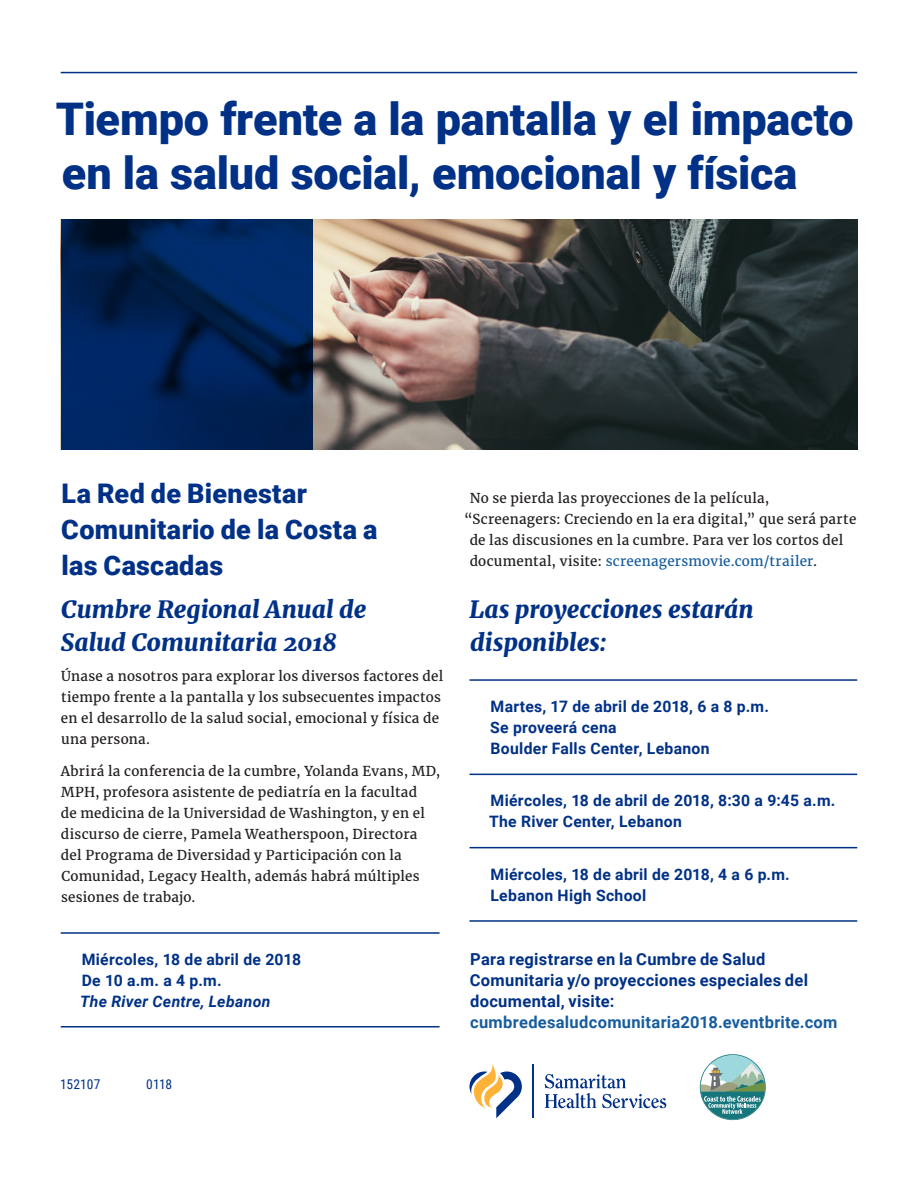
<style>
.page{position:relative;width:918px;height:1188px;background:#fff}
.page>*{position:absolute;margin:0;border:0;box-sizing:border-box;transform-origin:0 0}
.Headline_Span_Column{font:900 45px/54px "Roboto";letter-spacing:-.005em;color:#003186}
.Subhead{font:900 27px/36px "Roboto";letter-spacing:.01em;color:#003186}
.Large_Callout{font:italic 900 24px/33px "Merriweather";letter-spacing:.005em;color:#003186}
.Subhead_Span_Columns{font:700 16.5px/21px "Roboto";letter-spacing:.015em;color:#003186}
.Callout_Contact_info{font:700 15.75px "Roboto";letter-spacing:.02em;color:#003186}
.Callout_Contact_info-2{font:italic 700 15.75px "Roboto";letter-spacing:.02em;color:#003186}
.Body{font:13.5px/21px "Merriweather";letter-spacing:.02em;color:#231f20}
.Body-2{font:13.5px "Merriweather";letter-spacing:.02em;color:#175d9e}
.URL{font:13.5px "Roboto Condensed";color:#003186}
.s1{color:#231f20}
.s2{color:#175d9e}
</style>
<div class="page">
<img style="left:312px;top:219px;width:545px;height:231px">
<svg style="left:61px;top:219px;width:251px;height:231px;background:#002256"></svg>
<hr style="left:61px;top:72px;width:796px;height:1px;background:#003186">
<hr style="left:469px;top:774px;width:388px;height:1px;background:#003186">
<hr style="left:469px;top:679px;width:388px;height:2px;background:#003186">
<hr style="left:469px;top:847px;width:388px;height:1px;background:#003186">
<hr style="left:469px;top:920px;width:388px;height:2px;background:#003186">
<hr style="left:61px;top:1026px;width:379px;height:2px;background:#003186">
<hr style="left:61px;top:932px;width:379px;height:2px;background:#003186">
<svg style="left:469px;top:1064px;width:53px;height:54px"></svg>
<hr style="left:533px;top:1064px;width:1px;height:54px;background:#003186">
<svg style="left:545px;top:1074px;width:121px;height:34px"></svg>
<svg style="left:700px;top:1054px;width:66px;height:66px"></svg>
<p class="Headline_Span_Column" style="left:56px;top:90px;width:800px">Tiempo frente a la pantalla y el impacto en la salud social, emocional y física</p>
<p class="Subhead" style="left:61px;top:474px;width:318px">La Red de Bienestar<br>Comunitario de la Costa a las Cascadas</p>
<p class="Large_Callout" style="left:61px;top:592px;width:307px">Cumbre Regional Anual de<br>Salud Comunitaria 2018</p>
<p class="Body" style="left:61px;top:665px;width:384px">Únase a nosotros para explorar los diversos factores del tiempo frente a la pantalla y los subsecuentes impactos en el desarrollo de la salud social, emocional y física de una persona.</p>
<p class="Body" style="left:61px;top:760px;width:381px">Abrirá la conferencia de la cumbre, Yolanda Evans, MD, MPH, profesora asistente de pediatría en la facultad<br>de medicina de la Universidad de Washington, y en el discurso de cierre, Pamela Weatherspoon, Directora del Programa de Diversidad y Participación con la Comunidad, Legacy Health, además habrá múltiples sesiones de trabajo.</p>
<p class="Callout_Contact_info" style="left:82px;top:948px;width:221px">Miércoles, 18 de abril de 2018</p>
<p class="Callout_Contact_info" style="left:82px;top:969px;width:141px">De 10 a.m. a 4 p.m.</p>
<p class="Callout_Contact_info-2" style="left:80px;top:990px;width:192px">The River Centre, Lebanon</p>
<p class="URL" style="left:60px;top:1074px;width:42px">152107</p>
<p class="URL" style="left:146px;top:1074px;width:28px">0118</p>
<p class="Body" style="left:470px;top:487px;width:301px">No se pierda las proyecciones de la película,</p>
<p class="Body" style="left:464px;top:508px;width:394px">“Screenagers: Creciendo en la era digital,” que será parte</p>
<p class="Body" style="left:470px;top:529px;width:375px">de las discusiones en la cumbre. Para ver los cortos del</p>
<p class="Body-2" style="left:470px;top:552px;width:349px"><span class="s1">documental, visite:</span> screenagersmovie.com/trailer<span class="s1">.</span></p>
<p class="Large_Callout" style="left:469px;top:592px;width:286px">Las proyecciones estarán disponibles:</p>
<p class="Callout_Contact_info" style="left:491px;top:695px;width:280px">Martes, 17 de abril de 2018, 6 a 8 p.m.</p>
<p class="Callout_Contact_info" style="left:490px;top:716px;width:128px">Se proveerá cena</p>
<p class="Callout_Contact_info" style="left:491px;top:737px;width:221px">Boulder Falls Center, Lebanon</p>
<p class="Callout_Contact_info" style="left:491px;top:790px;width:347px">Miércoles, 18 de abril de 2018, 8:30 a 9:45 a.m.</p>
<p class="Callout_Contact_info" style="left:489px;top:811px;width:194px">The River Center, Lebanon</p>
<p class="Callout_Contact_info" style="left:491px;top:863px;width:301px">Miércoles, 18 de abril de 2018, 4 a 6 p.m.</p>
<p class="Callout_Contact_info" style="left:491px;top:884px;width:157px">Lebanon High School</p>
<p class="Subhead_Span_Columns" style="left:470px;top:948px;width:369px">Para registrarse en la Cumbre de Salud Comunitaria y/o proyecciones especiales del documental, visite: <span class="s2">cumbredesaludcomunitaria2018.eventbrite.com</span></p>
</div>
